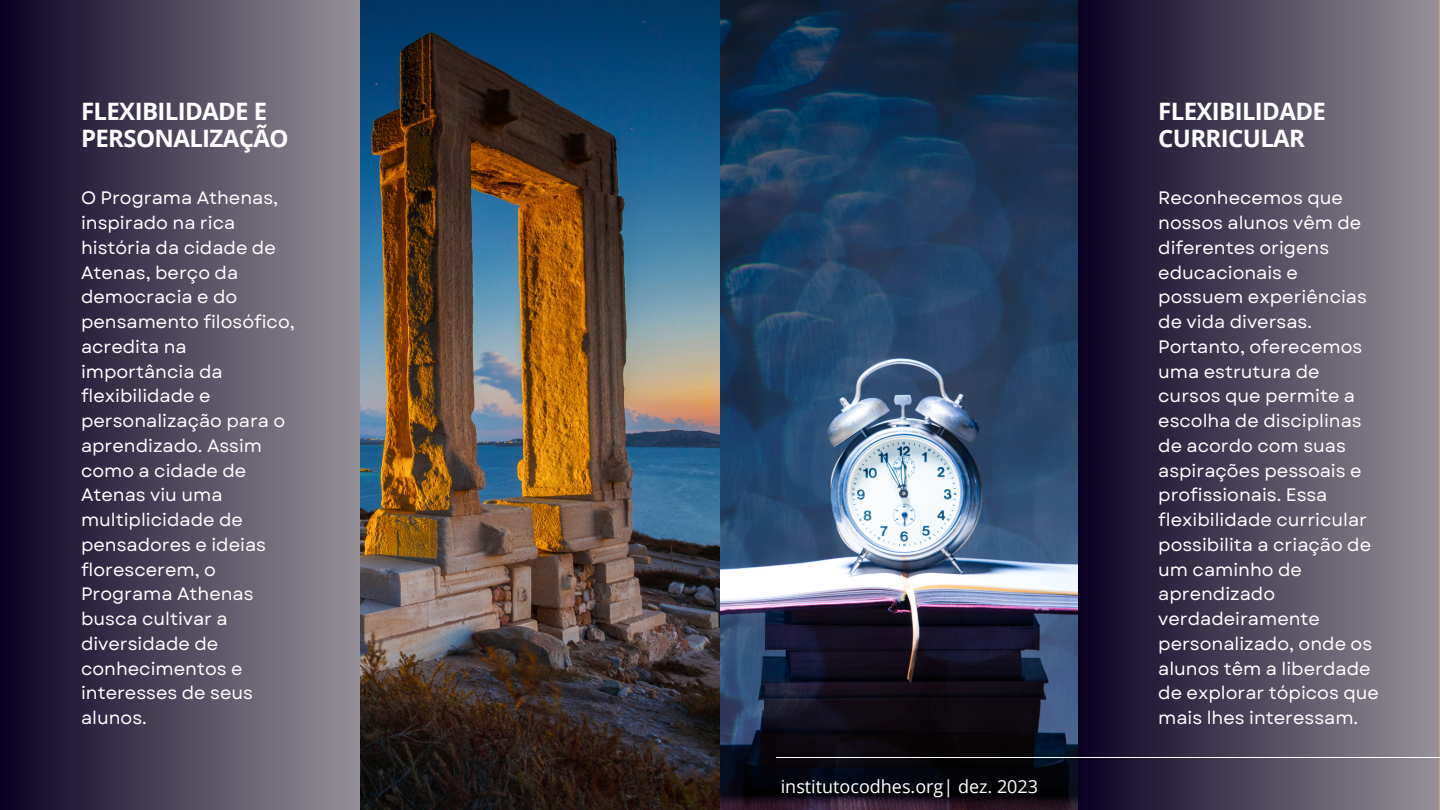
<style>
.page{position:relative;width:1440px;height:810px;background:#fff}
.page>*{position:absolute;margin:0;border:0;box-sizing:border-box;transform-origin:0 0}
.t1{font:700 24px/26.2px "Open Sans";letter-spacing:-.025em;color:#fff}
.t2{font:18px/24.8px "Garet";color:#fff}
.t3{font:18px "Open Sans";color:#fff}
</style>
<div class="page">
<img style="left:359px;top:0;width:720px;height:810px">
<div style="left:1079px;top:0;width:359px;height:810px;background:linear-gradient(to right,#0a0122,#969198)"></div>
<div style="left:0;top:1px;width:359px;height:809px;background:linear-gradient(to right,#0a0122,#969198)"></div>
<hr style="left:776px;top:758px;width:664px;height:1px;background:#fff">
<p class="t1" style="left:81px;top:98px;width:209px">FLEXIBILIDADE E<br>PERSONALIZAÇÃO</p>
<p class="t2" style="left:81px;top:186px;width:215px">O Programa Athenas, inspirado na rica história da cidade de<br>Atenas, berço da democracia e do pensamento filosófico, acredita na importância da flexibilidade e personalização para o aprendizado. Assim como a cidade de<br>Atenas viu uma multiplicidade de pensadores e ideias florescerem, o<br>Programa Athenas busca cultivar a diversidade de conhecimentos e interesses de seus alunos.</p>
<p class="t3" style="left:781px;top:774px;width:259px">institutocodhes.org| dez. 2023</p>
<p class="t1" style="left:1158px;top:98px;width:169px">FLEXIBILIDADE<br>CURRICULAR</p>
<p class="t2" style="left:1158px;top:186px;width:222px">Reconhecemos que nossos alunos vêm de diferentes origens educacionais e possuem experiências de vida diversas.<br>Portanto, oferecemos uma estrutura de cursos que permite a escolha de disciplinas de acordo com suas aspirações pessoais e profissionais. Essa flexibilidade curricular possibilita a criação de um caminho de aprendizado verdadeiramente personalizado, onde os alunos têm a liberdade de explorar tópicos que mais lhes interessam.</p>
</div>
